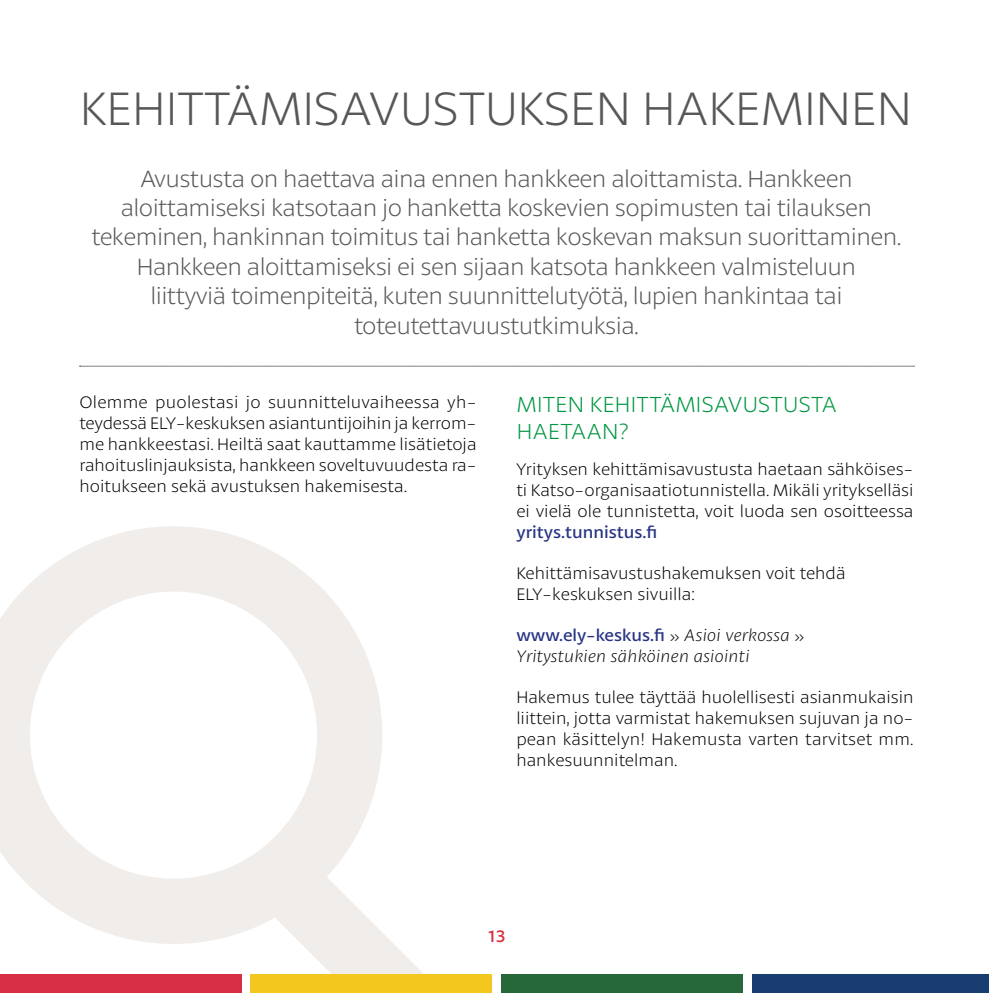
<style>
.page{position:relative;width:993px;height:993px;background:#fff}
.page>*{position:absolute;margin:0;border:0;box-sizing:border-box;transform-origin:0 0}
.t1{font:300 49px "Petala Pro";color:#575756}
.t2{font:300 24.5px/29.4px "Petala Pro";letter-spacing:-.025em;color:#575756;text-align:center}
.t3{font:300 22.75px/27.3px "Petala Pro";letter-spacing:.015em;color:#009641}
.t4{font:300 17.5px/21px "Petala Pro";color:#000;text-align:justify}
.t5{font:italic 300 17.5px/21px "Petala Pro";color:#000}
.t6{font:17.5px "Petala Pro";color:#283583}
.t7{font:17.5px "Petala Pro";color:#d92f44}
.s1{font-weight:400;font-style:normal;color:#283583}
.s2{font-style:normal}
</style>
<div class="page">
<svg style="left:79px;top:366px;width:835px;height:1px"></svg>
<svg style="left:0;top:526px;width:422px;height:466px"></svg>
<div style="left:0;top:973px;width:241px;height:19px;background:#d92f44"></div>
<div style="left:250px;top:973px;width:241px;height:19px;background:#f3c71d"></div>
<div style="left:501px;top:973px;width:241px;height:19px;background:#27683a"></div>
<div style="left:751px;top:973px;width:236px;height:19px;background:#183d70"></div>
<h1 class="t1" style="left:80px;top:83px;width:833px">KEHITTÄMISAVUSTUKSEN HAKEMINEN</h1>
<p class="t2" style="left:91px;top:164px;width:811px">Avustusta on haettava aina ennen hankkeen aloittamista. Hankkeen aloittamiseksi katsotaan jo hanketta koskevien sopimusten tai tilauksen tekeminen, hankinnan toimitus tai hanketta koskevan maksun suorittaminen.<br>Hankkeen aloittamiseksi ei sen sijaan katsota hankkeen valmisteluun<br>liittyviä toimenpiteitä, kuten suunnittelutyötä, lupien hankintaa tai toteutettavuustutkimuksia.</p>
<p class="t4" style="left:79px;top:392px;width:398px">Olemme puolestasi jo suunnitteluvaiheessa yh&shy;teydessä ELY-keskuksen asiantuntijoihin ja kerrom&shy;me hankkeestasi. Heiltä saat kauttamme lisätietoja rahoituslinjauksista, hankkeen soveltuvuudesta ra&shy;hoitukseen sekä avustuksen hakemisesta.</p>
<h3 class="t3" style="left:516px;top:391px;width:322px">MITEN KEHITTÄMISAVUSTUSTA<br>HAETAAN?</h3>
<p class="t4" style="left:516px;top:459px;width:398px">Yrityksen kehittämisavustusta haetaan sähköises&shy;ti Katso-organisaatiotunnistella. Mikäli yritykselläsi ei vielä ole tunnistetta, voit luoda sen osoitteessa</p>
<p class="t6" style="left:516px;top:522px;width:142px">yritys.tunnistus.fi</p>
<p class="t4" style="left:516px;top:563px;width:330px">Kehittämisavustushakemuksen voit tehdä<br>ELY-keskuksen sivuilla:</p>
<p class="t5" style="left:516px;top:625px;width:290px"><span class="s1">www.ely-keskus.fi</span> <span class="s2">»</span> Asioi verkossa <span class="s2">»<br></span>Yritystukien sähköinen asiointi</p>
<p class="t4" style="left:516px;top:687px;width:398px">Hakemus tulee täyttää huolellisesti asianmukaisin liittein, jotta varmistat hakemuksen sujuvan ja no&shy;pean käsittelyn! Hakemusta varten tarvitset mm. hankesuunnitelman.</p>
<p class="t7" style="left:487px;top:926px;width:20px">13</p>
</div>
